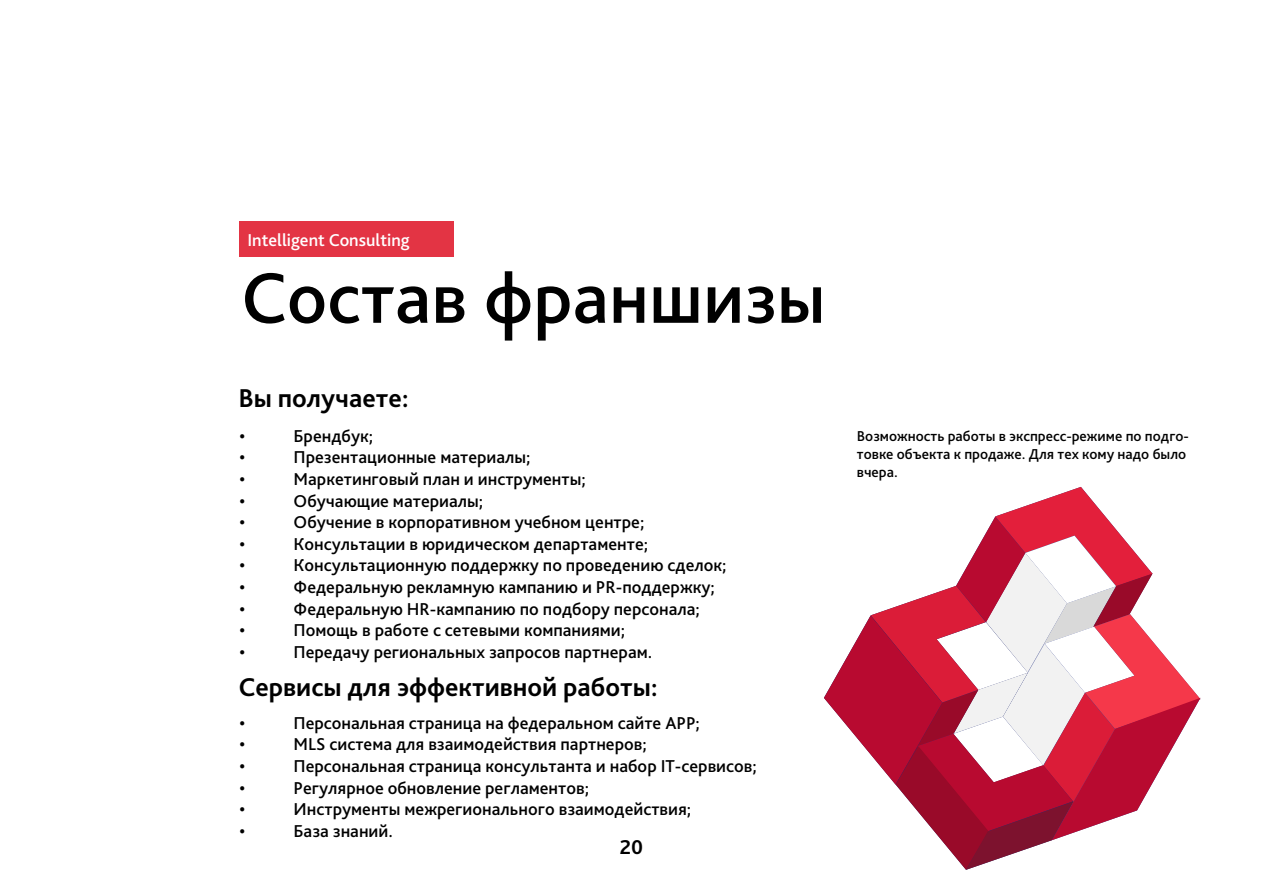
<style>
.page{position:relative;width:1263px;height:893px;background:#fff}
.page>*{position:absolute;margin:0;border:0;box-sizing:border-box;transform-origin:0 0}
.t1{font:500 75px "Bliss Pro";color:#000}
.t2{font:700 27px "Bliss Pro";color:#000}
.t3{font:700 21px "Bliss Pro";color:#000}
.t4{font:500 18px "Bliss Pro";color:#000}
.t5{font:500 18px "Bliss Pro";color:#fff}
.t6{font:500 15px/18px "Bliss Pro";color:#000}
</style>
<div class="page">
<svg style="left:824px;top:487px;width:376px;height:383px"></svg>
<div style="left:240px;top:222px;width:214px;height:35px;background:#e33444"></div>
<p class="t5" style="left:247px;top:229px;width:164px">Intelligent Consulting</p>
<h1 class="t1" style="left:241px;top:251px;width:586px">Состав франшизы</h1>
<h2 class="t2" style="left:238px;top:381px;width:172px">Вы получаете:</h2>
<p class="t4" style="left:240px;top:425px;width:7px">•</p>
<p class="t4" style="left:294px;top:425px;width:81px">Брендбук;</p>
<p class="t4" style="left:240px;top:446px;width:7px">•</p>
<p class="t4" style="left:294px;top:446px;width:239px">Презентационные материалы;</p>
<p class="t4" style="left:240px;top:468px;width:7px">•</p>
<p class="t4" style="left:294px;top:468px;width:294px">Маркетинговый план и инструменты;</p>
<p class="t4" style="left:240px;top:489px;width:7px">•</p>
<p class="t4" style="left:294px;top:489px;width:191px">Обучающие материалы;</p>
<p class="t4" style="left:240px;top:511px;width:7px">•</p>
<p class="t4" style="left:294px;top:511px;width:352px">Обучение в корпоративном учебном центре;</p>
<p class="t4" style="left:240px;top:533px;width:7px">•</p>
<p class="t4" style="left:294px;top:533px;width:356px">Консультации в юридическом департаменте;</p>
<p class="t4" style="left:240px;top:554px;width:7px">•</p>
<p class="t4" style="left:294px;top:554px;width:435px">Консультационную поддержку по проведению сделок;</p>
<p class="t4" style="left:240px;top:576px;width:7px">•</p>
<p class="t4" style="left:294px;top:576px;width:423px">Федеральную рекламную кампанию и PR-поддержку;</p>
<p class="t4" style="left:240px;top:597px;width:7px">•</p>
<p class="t4" style="left:294px;top:597px;width:408px">Федеральную HR-кампанию по подбору персонала;</p>
<p class="t4" style="left:240px;top:619px;width:7px">•</p>
<p class="t4" style="left:294px;top:619px;width:333px">Помощь в работе с сетевыми компаниями;</p>
<p class="t4" style="left:240px;top:641px;width:7px">•</p>
<p class="t4" style="left:294px;top:641px;width:360px">Передачу региональных запросов партнерам.</p>
<h2 class="t2" style="left:238px;top:670px;width:421px">Сервисы для эффективной работы:</h2>
<p class="t4" style="left:240px;top:712px;width:7px">•</p>
<p class="t4" style="left:294px;top:712px;width:408px">Персональная страница на федеральном сайте АРР;</p>
<p class="t4" style="left:240px;top:733px;width:7px">•</p>
<p class="t4" style="left:294px;top:733px;width:355px">MLS система для взаимодействия партнеров;</p>
<p class="t4" style="left:240px;top:755px;width:7px">•</p>
<p class="t4" style="left:294px;top:755px;width:465px">Персональная страница консультанта и набор IT-сервисов;</p>
<p class="t4" style="left:240px;top:776px;width:7px">•</p>
<p class="t4" style="left:294px;top:776px;width:297px">Регулярное обновление регламентов;</p>
<p class="t4" style="left:240px;top:798px;width:7px">•</p>
<p class="t4" style="left:294px;top:798px;width:399px">Инструменты межрегионального взаимодействия;</p>
<p class="t4" style="left:240px;top:820px;width:7px">•</p>
<p class="t4" style="left:294px;top:820px;width:101px">База знаний.</p>
<p class="t3" style="left:620px;top:834px;width:25px">20</p>
<p class="t6" style="left:857px;top:426px;width:334px">Возможность работы в экспресс-режиме по подго&shy;товке объекта к продаже. Для тех кому надо было вчера.</p>
</div>
